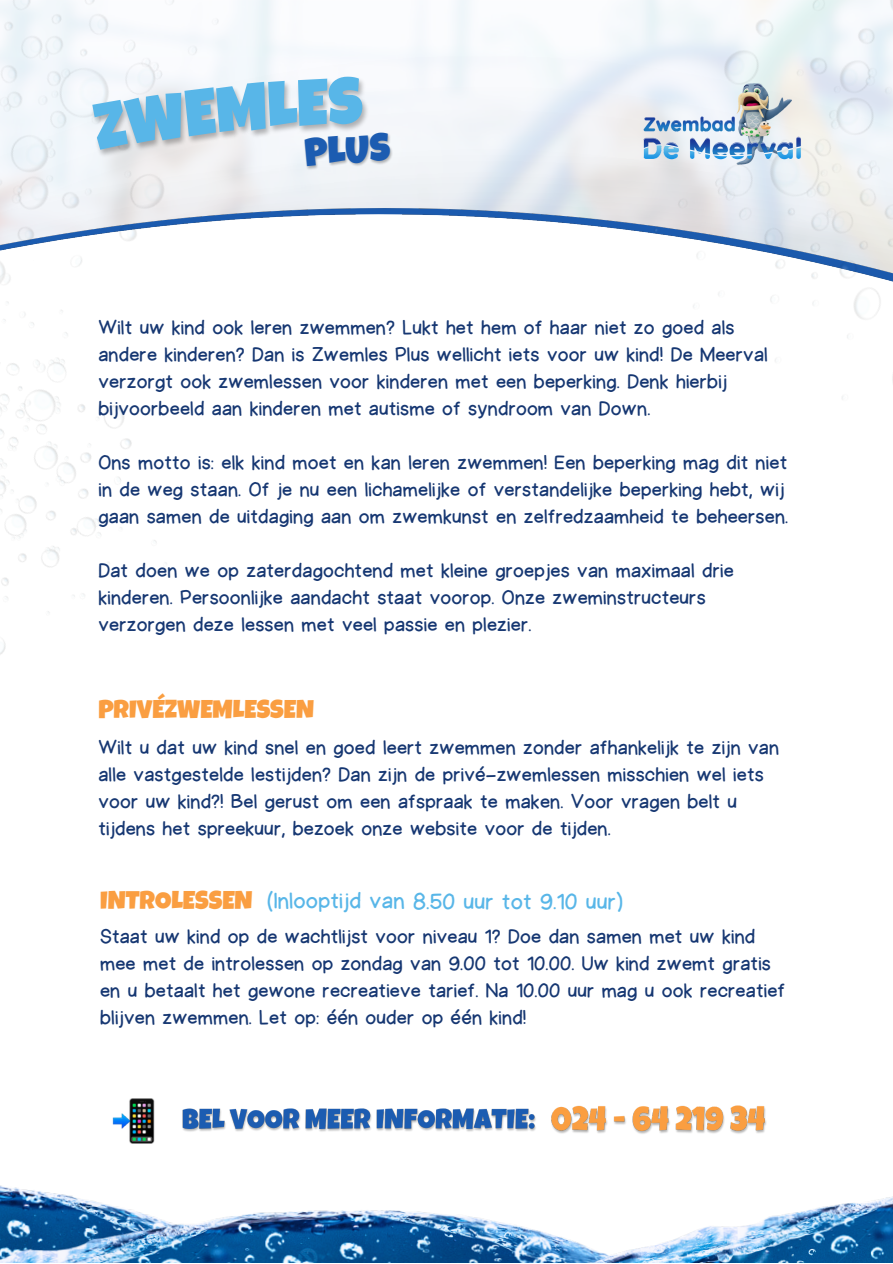
<style>
.page{position:relative;width:893px;height:1264px;background:#fff}
.page>*{position:absolute;margin:0;border:0;box-sizing:border-box;transform-origin:0 0}
.t1{font:25.65px "Luckiest Guy";color:#fa9e41}
.t2{font:22.65px "Halley";letter-spacing:.005em;color:#58b6e8}
.t3{font:20.1px/27px "Halley";letter-spacing:.01em;color:#163772}
</style>
<div class="page">
<img style="left:282px;top:105px;width:302px;height:120px">
<img style="left:0;top:1143px;width:562px;height:119px">
<img style="left:584px;top:0;width:308px;height:399px">
<img style="left:634px;top:75px;width:175px;height:97px">
<img style="left:0;top:0;width:282px;height:250px">
<img style="left:0;top:250px;width:167px;height:405px">
<img style="left:562px;top:1197px;width:330px;height:65px">
<img style="left:83px;top:66px;width:216px;height:118px">
<div style="left:299px;top:129px;width:100px;height:57px;background:#f1f4f7"></div>
<img style="left:112px;top:1098px;width:43px;height:45px">
<img style="left:182px;top:1108px;width:354px;height:24px">
<img style="left:547px;top:1105px;width:220px;height:41px">
<svg style="left:91px;top:75px;width:299px;height:91px"></svg>
<p class="t3" style="left:98px;top:315px;width:670px">Wilt uw kind ook leren zwemmen? Lukt het hem of haar niet zo goed als andere kinderen? Dan is Zwemles Plus wellicht iets voor uw kind! De Meerval verzorgt ook zwemlessen voor kinderen met een beperking. Denk hierbij bijvoorbeeld aan kinderen met autisme of syndroom van Down.</p>
<p class="t3" style="left:98px;top:450px;width:691px">Ons motto is: elk kind moet en kan leren zwemmen! Een beperking mag dit niet in de weg staan. Of je nu een lichamelijke of verstandelijke beperking hebt, wij gaan samen de uitdaging aan om zwemkunst en zelfredzaamheid te beheersen.</p>
<p class="t3" style="left:98px;top:558px;width:636px">Dat doen we op zaterdagochtend met kleine groepjes van maximaal drie kinderen. Persoonlijke aandacht staat voorop. Onze zweminstructeurs verzorgen deze lessen met veel passie en plezier.</p>
<p class="t1" style="left:98px;top:700px;width:217px">PRIVÉZWEMLESSEN</p>
<p class="t3" style="left:98px;top:734px;width:682px">Wilt u dat uw kind snel en goed leert zwemmen zonder afhankelijk te zijn van alle vastgestelde lestijden? Dan zijn de privé-zwemlessen misschien wel iets voor uw kind?! Bel gerust om een afspraak te maken. Voor vragen belt u tijdens het spreekuur, bezoek onze website voor de tijden.</p>
<p class="t2" style="left:267px;top:890px;width:357px">(Inlooptijd van 8.50 uur tot 9.10 uur)</p>
<p class="t1" style="left:100px;top:891px;width:154px">INTROLESSEN</p>
<p class="t3" style="left:100px;top:923px;width:686px">Staat uw kind op de wachtlijst voor niveau 1? Doe dan samen met uw kind mee met de introlessen op zondag van 9.00 tot 10.00. Uw kind zwemt gratis en u betaalt het gewone recreatieve tarief. Na 10.00 uur mag u ook recreatief blijven zwemmen. Let op: één ouder op één kind!</p>
</div>
